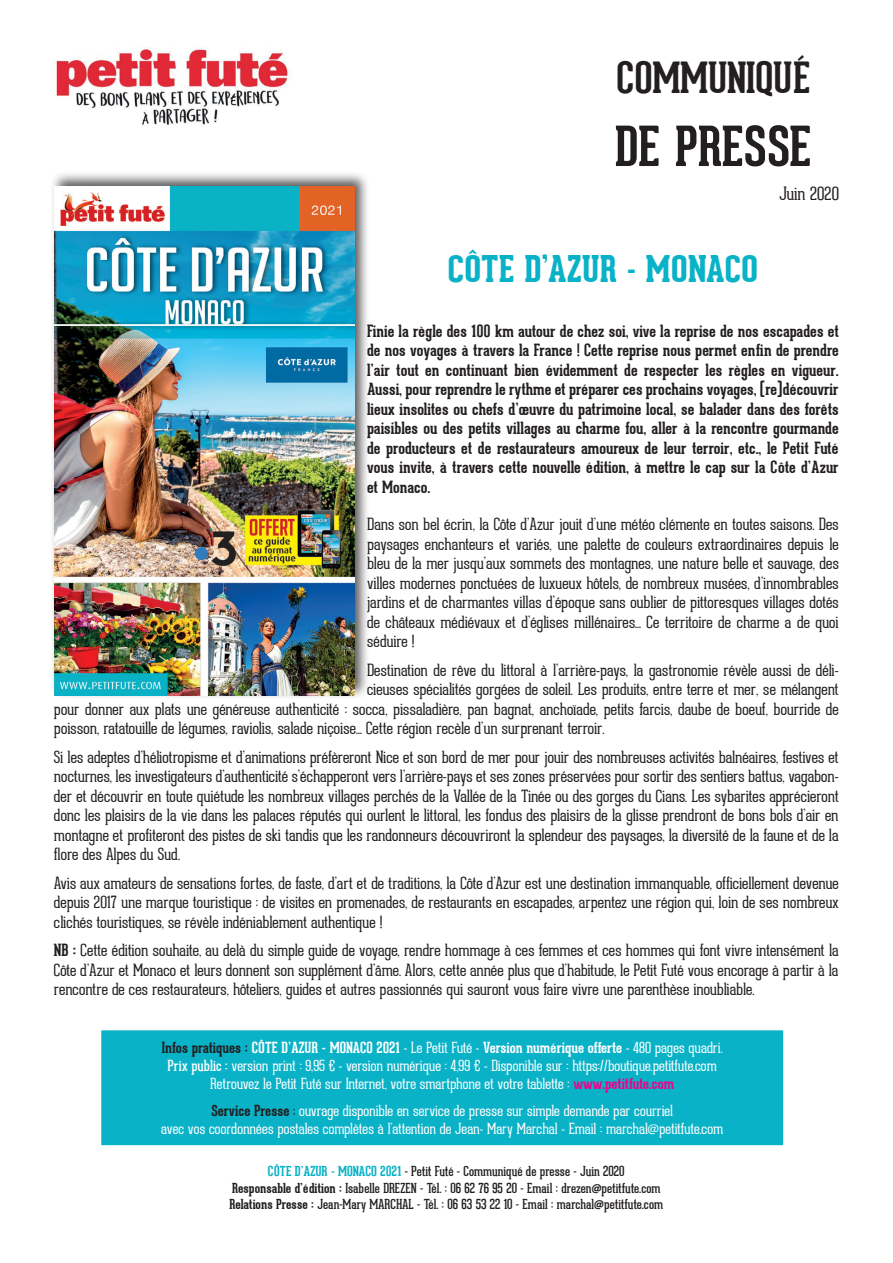
<style>
.page{position:relative;width:893px;height:1263px;background:#fff}
.page>*{position:absolute;margin:0;border:0;box-sizing:border-box;transform-origin:0 0}
.t1{font:700 54px "Geared Slab";color:#231f20}
.t2{font:700 42px "Geared Slab";color:#231f20}
.t3{font:800 36px "Geared Slab";color:#09b2c7}
.t4{font:100 18px "Geared Slab";letter-spacing:-.005em;color:#231f20}
.t5{font:100 16.5px/19.5px "Geared Slab";letter-spacing:-.005em;color:#231f20;text-align:justify}
.t6{font:700 16.5px/19.5px "Geared Slab";color:#231f20;text-align:justify}
.t7{font:100 15px/18px "Geared Slab";letter-spacing:-.005em;color:#fff;text-align:center}
.t8{font:13.5px/16.5px "Geared Slab";color:#231f20;text-align:center}
.s1{font-weight:700}
.s2{font-weight:700;color:#231f20}
.s3{font-weight:400}
.s4{font-weight:700;color:#ed028c}
.s5{color:#231f20}
.s6{font-weight:700;color:#09b2c7}
</style>
<div class="page">
<img style="left:56px;top:48px;width:233px;height:77px">
<div style="left:102px;top:1031px;width:680px;height:113px;background:#09b2c7"></div>
<div style="left:101px;top:1030px;width:682px;height:115px;border:2px solid #09b2c7"></div>
<div style="left:50px;top:171px;width:320px;height:529px;background:#231f20;opacity:.75"></div>
<img style="left:54px;top:186px;width:300px;height:509px">
<h2 class="t2" style="left:617px;top:52px;width:195px">COMMUNIQUÉ</h2>
<h1 class="t1" style="left:615px;top:112px;width:198px">DE PRESSE</h1>
<h3 class="t3" style="left:447px;top:248px;width:312px">CÔTE D’AZUR - MONACO</h3>
<p class="t4" style="left:779px;top:184px;width:61px">Juin 2020</p>
<p class="t6" style="left:367px;top:321px;width:473px">Finie la règle des 100 km autour de chez soi, vive la reprise de nos escapades et de nos voyages à travers la France ! Cette reprise nous permet enfin de prendre l’air tout en continuant bien évidemment de respecter les règles en vigueur.<br>Aussi, pour reprendre le rythme et préparer ces prochains voyages, (re)découvrir lieux insolites ou chefs d’œuvre du patrimoine local, se balader dans des forêts paisibles ou des petits villages au charme fou, aller à la rencontre gourmande de producteurs et de restaurateurs amoureux de leur terroir, etc., le Petit Futé vous invite, à travers cette nouvelle édition, à mettre le cap sur la Côte d’Azur et Monaco.</p>
<p class="t5" style="left:367px;top:515px;width:473px">Dans son bel écrin, la Côte d’Azur jouit d’une météo clémente en toutes saisons. Des paysages enchanteurs et variés, une palette de couleurs extraordinaires depuis le bleu de la mer jusqu’aux sommets des montagnes, une nature belle et sauvage, des villes modernes ponctuées de luxueux hôtels, de nombreux musées, d’innombrables jardins et de charmantes villas d’époque sans oublier de pittoresques villages dotés de châteaux médiévaux et d’églises millénaires... Ce territoire de charme a de quoi séduire !</p>
<p class="t5" style="left:367px;top:660px;width:473px">Destination de rêve du littoral à l’arrière-pays, la gastronomie révèle aussi de déli-</p>
<p class="t5" style="left:367px;top:680px;width:473px">cieuses spécialités gorgées de soleil. Les produits, entre terre et mer, se mélangent</p>
<p class="t5" style="left:54px;top:699px;width:786px">pour donner aux plats une généreuse authenticité : socca, pissaladière, pan bagnat, anchoïade, petits farcis, daube de boeuf, bourride de</p>
<p class="t5" style="left:54px;top:719px;width:552px">poisson, ratatouille de légumes, raviolis, salade niçoise... Cette région recèle d’un surprenant terroir.</p>
<p class="t5" style="left:54px;top:747px;width:786px">Si les adeptes d’héliotropisme et d’animations préfèreront Nice et son bord de mer pour jouir des nombreuses activités balnéaires, festives et nocturnes, les investigateurs d’authenticité s’échapperont vers l’arrière-pays et ses zones préservées pour sortir des sentiers battus, vagabon&shy;der et découvrir en toute quiétude les nombreux villages perchés de la Vallée de la Tinée ou des gorges du Cians. Les sybarites apprécieront donc les plaisirs de la vie dans les palaces réputés qui ourlent le littoral, les fondus des plaisirs de la glisse prendront de bons bols d’air en montagne et profiteront des pistes de ski tandis que les randonneurs découvriront la splendeur des paysages, la diversité de la faune et de la flore des Alpes du Sud.</p>
<p class="t5" style="left:54px;top:873px;width:786px">Avis aux amateurs de sensations fortes, de faste, d’art et de traditions, la Côte d’Azur est une destination immanquable, officiellement devenue depuis 2017 une marque touristique : de visites en promenades, de restaurants en escapades, arpentez une région qui, loin de ses nombreux clichés touristiques, se révèle indéniablement authentique !</p>
<p class="t5" style="left:54px;top:941px;width:786px"><span class="s1">NB :</span> Cette édition souhaite, au delà du simple guide de voyage, rendre hommage à ces femmes et ces hommes qui font vivre intensément la Côte d’Azur et Monaco et leurs donnent son supplément d’âme. Alors, cette année plus que d’habitude, le Petit Futé vous encorage à partir à la rencontre de ces restaurateurs, hôteliers, guides et autres passionnés qui sauront vous faire vivre une parenthèse inoubliable.</p>
<p class="t7" style="left:162px;top:1039px;width:562px"><span class="s2">Infos pratiques :</span> <span class="s1">CÔTE D’AZUR - MONACO 2021</span> - Le Petit Futé - <span class="s1">Version numérique offerte</span> - 480 pages quadri.<br><span class="s3">Prix public :</span> version print : 9,95 € - version numérique : 4,99 € - Disponible sur : https://boutique.petitfute.com<br>Retrouvez le Petit Futé sur Internet, votre smartphone et votre tablette : <span class="s4">www.petitfute.com</span></p>
<p class="t7" style="left:161px;top:1102px;width:564px"><span class="s2">Service Presse</span> <span class="s5">;</span> ouvrage disponible en service de presse sur simple demande par courriel<br>avec vos coordonnées postales complètes à l’attention de Jean- Mary Marchal - Email : marchal@petitfute.com</p>
<p class="t8" style="left:229px;top:1163px;width:435px"><span class="s6">CÔTE D’AZUR - MONACO 2021</span> - Petit Futé - Communiqué de presse - Juin 2020<br><span class="s1">Responsable d’édition :</span> Isabelle DREZEN - Tél. : 06 62 76 95 20 - Email : drezen@petitfute.com<br><span class="s1">Relations Presse :</span> Jean-Mary MARCHAL - Tél. : 06 63 53 22 10 - Email : marchal@petitfute.com</p>
</div>
